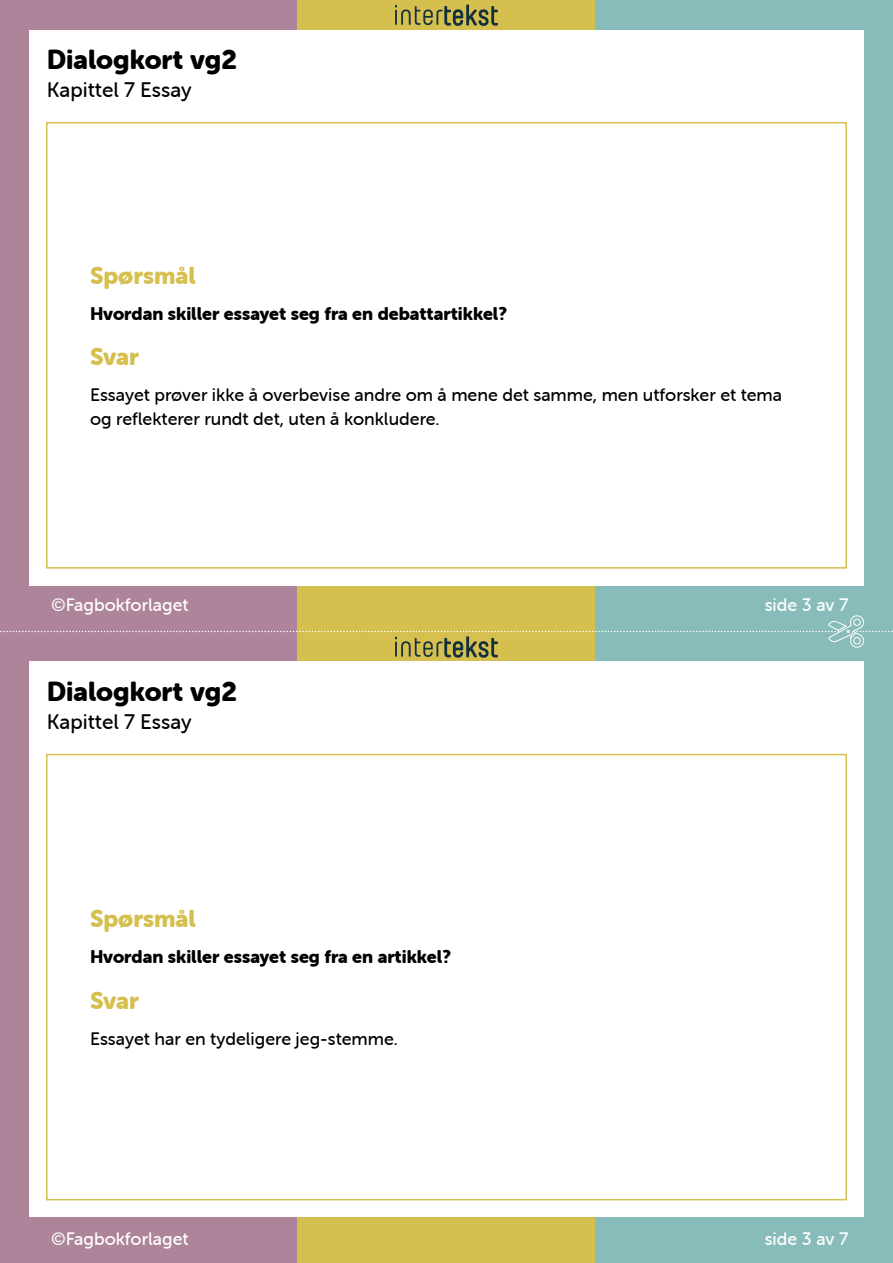
<style>
.page{position:relative;width:893px;height:1263px;background:#fff}
.page>*{position:absolute;margin:0;border:0;box-sizing:border-box;transform-origin:0 0}
.t1{font:27px "Museo Sans Rounded 900";color:#000}
.Card_Heading{font:24px "Museo Sans Rounded 900";color:#d5bf4f}
.t2{font:21px "Museo Sans Rounded 500";color:#000}
.Svar{font:18px/24px "Museo Sans Rounded 500";color:#000}
.Sporsmal{font:18px "Museo Sans Rounded 900";color:#000}
.Sporsmal-2{font:18px "Museo Sans Rounded 500";color:#fff}
</style>
<div class="page">
<div style="left:0;top:0;width:298px;height:632px;background:#ae849a"></div>
<div style="left:0;top:632px;width:298px;height:631px;background:#ae849a"></div>
<div style="left:298px;top:0;width:297px;height:632px;background:#d5bf4f"></div>
<div style="left:298px;top:632px;width:297px;height:631px;background:#d5bf4f"></div>
<div style="left:595px;top:0;width:298px;height:632px;background:#88bcba"></div>
<div style="left:595px;top:632px;width:298px;height:631px;background:#88bcba"></div>
<svg style="left:395px;top:4px;width:103px;height:22px"></svg>
<svg style="left:0;top:615px;width:893px;height:43px"></svg>
<div style="left:29px;top:30px;width:835px;height:555px;background:#fff"></div>
<div style="left:29px;top:662px;width:835px;height:555px;background:#fff"></div>
<div style="left:46px;top:122px;width:801px;height:447px;border:2px solid #d5bf4f"></div>
<div style="left:46px;top:754px;width:801px;height:446px;border:2px solid #d5bf4f"></div>
<h1 class="t1" style="left:47px;top:44px;width:192px">Dialogkort vg2</h1>
<p class="t2" style="left:47px;top:78px;width:146px">Kapittel 7 Essay</p>
<p class="Card_Heading" style="left:90px;top:262px;width:107px">Spørsmål</p>
<p class="Sporsmal" style="left:90px;top:303px;width:419px">Hvordan skiller essayet seg fra en debattartikkel?</p>
<p class="Card_Heading" style="left:90px;top:343px;width:50px">Svar</p>
<p class="Svar" style="left:90px;top:383px;width:694px">Essayet prøver ikke å overbevise andre om å mene det samme, men utforsker et tema og reflekterer rundt det, uten å konkludere.</p>
<p class="Sporsmal-2" style="left:51px;top:595px;width:139px">©Fagbokforlaget</p>
<p class="Sporsmal-2" style="left:765px;top:595px;width:85px">side 3 av 7</p>
<h1 class="t1" style="left:47px;top:676px;width:192px">Dialogkort vg2</h1>
<p class="t2" style="left:47px;top:710px;width:146px">Kapittel 7 Essay</p>
<p class="Card_Heading" style="left:90px;top:905px;width:107px">Spørsmål</p>
<p class="Sporsmal" style="left:90px;top:947px;width:363px">Hvordan skiller essayet seg fra en artikkel?</p>
<p class="Card_Heading" style="left:90px;top:987px;width:50px">Svar</p>
<p class="Svar" style="left:90px;top:1027px;width:309px">Essayet har en tydeligere jeg-stemme.</p>
<p class="Sporsmal-2" style="left:51px;top:1228px;width:139px">©Fagbokforlaget</p>
<p class="Sporsmal-2" style="left:765px;top:1228px;width:85px">side 3 av 7</p>
</div>
